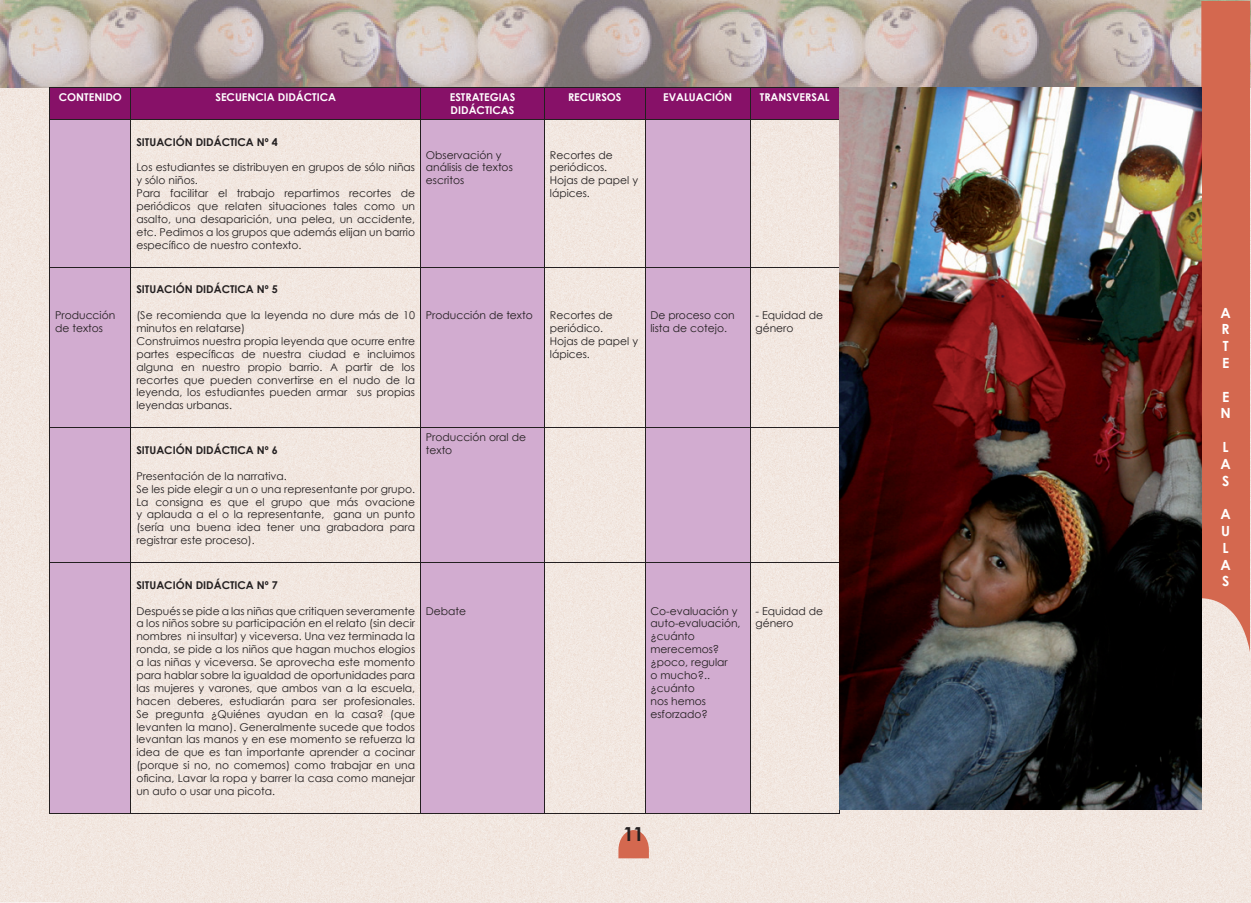
<style>
.page{position:relative;width:1251px;height:903px;background:#fff}
.page>*{position:absolute;margin:0;border:0;box-sizing:border-box;transform-origin:0 0}
.t1{font:700 19.25px "Century Gothic";color:#231f20}
.t2{font:700 14px/16.8px "Century Gothic";color:#fff}
.t3{font:10.67px/13px "Century Gothic";color:#231f20}
.t4{font:700 10.67px "Century Gothic";color:#231f20}
.t5{font:700 10.67px/13px "Century Gothic";color:#fff}
</style>
<div class="page">
<div style="left:0;top:88px;width:61px;height:814px;background:#f2e7e0"></div>
<div style="left:61px;top:120px;width:1188px;height:782px;background:#f2e7e0"></div>
<svg style="left:618px;top:830px;width:30px;height:28px"></svg>
<img style="left:0;top:0;width:1250px;height:88px">
<svg style="left:1200px;top:1px;width:49px;height:651px;background:#c66954"></svg>
<div style="left:51px;top:89px;width:788px;height:30px;background:#871168"></div>
<svg style="left:51px;top:120px;width:698px;height:693px;background:#e3ccd8"></svg>
<hr style="left:50px;top:88px;width:81px;height:1px;background:#231f20">
<hr style="left:50px;top:88px;width:1px;height:31px;background:#231f20">
<hr style="left:131px;top:88px;width:289px;height:1px;background:#231f20">
<hr style="left:131px;top:88px;width:1px;height:31px;background:#231f20">
<hr style="left:420px;top:88px;width:124px;height:1px;background:#231f20">
<hr style="left:420px;top:88px;width:1px;height:31px;background:#231f20">
<hr style="left:544px;top:88px;width:101px;height:1px;background:#231f20">
<hr style="left:544px;top:88px;width:1px;height:31px;background:#231f20">
<hr style="left:645px;top:88px;width:105px;height:1px;background:#231f20">
<hr style="left:644px;top:88px;width:1px;height:31px;background:#231f20">
<hr style="left:750px;top:88px;width:89px;height:1px;background:#231f20">
<hr style="left:749px;top:88px;width:1px;height:31px;background:#231f20">
<hr style="left:50px;top:119px;width:81px;height:1px;background:#231f20">
<hr style="left:50px;top:120px;width:1px;height:147px;background:#231f20">
<hr style="left:131px;top:119px;width:289px;height:1px;background:#231f20">
<hr style="left:131px;top:120px;width:1px;height:147px;background:#231f20">
<hr style="left:420px;top:119px;width:124px;height:1px;background:#231f20">
<hr style="left:420px;top:120px;width:1px;height:147px;background:#231f20">
<hr style="left:544px;top:119px;width:101px;height:1px;background:#231f20">
<hr style="left:544px;top:120px;width:1px;height:147px;background:#231f20">
<hr style="left:645px;top:119px;width:105px;height:1px;background:#231f20">
<hr style="left:644px;top:120px;width:1px;height:147px;background:#231f20">
<hr style="left:750px;top:119px;width:89px;height:1px;background:#231f20">
<hr style="left:749px;top:120px;width:1px;height:147px;background:#231f20">
<hr style="left:50px;top:267px;width:81px;height:1px;background:#231f20">
<hr style="left:50px;top:267px;width:1px;height:160px;background:#231f20">
<hr style="left:131px;top:267px;width:289px;height:1px;background:#231f20">
<hr style="left:131px;top:267px;width:1px;height:160px;background:#231f20">
<hr style="left:420px;top:267px;width:124px;height:1px;background:#231f20">
<hr style="left:420px;top:267px;width:1px;height:160px;background:#231f20">
<hr style="left:544px;top:267px;width:101px;height:1px;background:#231f20">
<hr style="left:544px;top:267px;width:1px;height:160px;background:#231f20">
<hr style="left:645px;top:267px;width:105px;height:1px;background:#231f20">
<hr style="left:644px;top:267px;width:1px;height:160px;background:#231f20">
<hr style="left:750px;top:267px;width:89px;height:1px;background:#231f20">
<hr style="left:749px;top:267px;width:1px;height:160px;background:#231f20">
<hr style="left:50px;top:427px;width:81px;height:1px;background:#231f20">
<hr style="left:50px;top:428px;width:1px;height:134px;background:#231f20">
<hr style="left:131px;top:427px;width:289px;height:1px;background:#231f20">
<hr style="left:131px;top:428px;width:1px;height:134px;background:#231f20">
<hr style="left:420px;top:427px;width:124px;height:1px;background:#231f20">
<hr style="left:420px;top:428px;width:1px;height:134px;background:#231f20">
<hr style="left:544px;top:427px;width:101px;height:1px;background:#231f20">
<hr style="left:544px;top:428px;width:1px;height:134px;background:#231f20">
<hr style="left:645px;top:427px;width:105px;height:1px;background:#231f20">
<hr style="left:644px;top:428px;width:1px;height:134px;background:#231f20">
<hr style="left:750px;top:427px;width:89px;height:1px;background:#231f20">
<hr style="left:749px;top:428px;width:1px;height:134px;background:#231f20">
<hr style="left:50px;top:562px;width:81px;height:1px;background:#231f20">
<hr style="left:50px;top:563px;width:1px;height:250px;background:#231f20">
<hr style="left:131px;top:562px;width:289px;height:1px;background:#231f20">
<hr style="left:131px;top:563px;width:1px;height:250px;background:#231f20">
<hr style="left:420px;top:562px;width:124px;height:1px;background:#231f20">
<hr style="left:420px;top:563px;width:1px;height:250px;background:#231f20">
<hr style="left:544px;top:562px;width:101px;height:1px;background:#231f20">
<hr style="left:544px;top:563px;width:1px;height:250px;background:#231f20">
<hr style="left:645px;top:562px;width:105px;height:1px;background:#231f20">
<hr style="left:644px;top:563px;width:1px;height:250px;background:#231f20">
<hr style="left:750px;top:562px;width:89px;height:1px;background:#231f20">
<hr style="left:749px;top:563px;width:1px;height:250px;background:#231f20">
<hr style="left:839px;top:563px;width:1px;height:250px;background:#231f20">
<hr style="left:50px;top:813px;width:81px;height:1px;background:#231f20">
<hr style="left:131px;top:813px;width:289px;height:1px;background:#231f20">
<hr style="left:420px;top:813px;width:124px;height:1px;background:#231f20">
<hr style="left:544px;top:813px;width:101px;height:1px;background:#231f20">
<hr style="left:645px;top:813px;width:105px;height:1px;background:#231f20">
<hr style="left:750px;top:813px;width:89px;height:1px;background:#231f20">
<img style="left:839px;top:88px;width:361px;height:721px">
<p class="t5" style="left:59px;top:90px;width:64px">CONTENIDO</p>
<p class="t5" style="left:215px;top:90px;width:122px">SECUENCIA DIDÁCTICA</p>
<p class="t5" style="left:449px;top:90px;width:67px">ESTRATEGIAS<br>DIDÁCTICAS</p>
<p class="t5" style="left:568px;top:90px;width:55px">RECURSOS</p>
<p class="t5" style="left:663px;top:90px;width:70px">EVALUACIÓN</p>
<p class="t5" style="left:759px;top:90px;width:71px">TRANSVERSAL</p>
<p class="t4" style="left:136px;top:135px;width:143px">SITUACIÓN DIDÁCTICA Nº 4</p>
<p class="t3" style="left:136px;top:161px;width:280px">Los estudiantes se distribuyen en grupos de sólo niñas y sólo niños.<br>Para facilitar el trabajo repartimos recortes de periódicos que relaten situaciones tales como un asalto, una desaparición, una pelea, un accidente, etc. Pedimos a los grupos que además elijan un barrio específico de nuestro contexto.</p>
<p class="t3" style="left:426px;top:148px;width:88px">Observación y análisis de textos escritos</p>
<p class="t3" style="left:549px;top:148px;width:90px">Recortes de periódicos.<br>Hojas de papel y lápices.</p>
<p class="t3" style="left:55px;top:309px;width:62px">Producción de textos</p>
<p class="t4" style="left:136px;top:283px;width:143px">SITUACIÓN DIDÁCTICA Nº 5</p>
<p class="t3" style="left:136px;top:309px;width:280px">(Se recomienda que la leyenda no dure más de 10 minutos en relatarse)<br>Construimos nuestra propia leyenda que ocurre entre partes específicas de nuestra ciudad e incluimos alguna en nuestro propio barrio. A partir de los recortes que pueden convertirse en el nudo de la leyenda, los estudiantes pueden armar sus propias leyendas urbanas.</p>
<p class="t3" style="left:426px;top:309px;width:108px">Producción de texto</p>
<p class="t3" style="left:549px;top:309px;width:90px">Recortes de periódico.<br>Hojas de papel y lápices.</p>
<p class="t3" style="left:650px;top:309px;width:86px">De proceso con lista de cotejo.</p>
<p class="t3" style="left:755px;top:309px;width:69px">- Equidad de género</p>
<p class="t4" style="left:136px;top:443px;width:143px">SITUACIÓN DIDÁCTICA Nº 6</p>
<p class="t3" style="left:136px;top:469px;width:280px">Presentación de la narrativa.<br>Se les pide elegir a un o una representante por grupo.<br>La consigna es que el grupo que más ovacione y aplauda a el o la representante, gana un punto (sería una buena idea tener una grabadora para registrar este proceso).</p>
<p class="t3" style="left:426px;top:431px;width:102px">Producción oral de texto</p>
<p class="t4" style="left:136px;top:578px;width:143px">SITUACIÓN DIDÁCTICA Nº 7</p>
<p class="t3" style="left:136px;top:604px;width:280px;text-align:justify">Después se pide a las niñas que critiquen severamente a los niños sobre su participación en el relato (sin decir nombres ni insultar) y viceversa. Una vez terminada la ronda, se pide a los niños que hagan muchos elogios a las niñas y viceversa. Se aprovecha este momento para hablar sobre la igualdad de oportunidades para las mujeres y varones, que ambos van a la escuela, hacen deberes, estudiarán para ser profesionales.<br>Se pregunta ¿Quiénes ayudan en la casa? (que levanten la mano). Generalmente sucede que todos levantan las manos y en ese momento se refuerza la idea de que es tan importante aprender a cocinar (porque si no, no comemos) como trabajar en una oficina, Lavar la ropa y barrer la casa como manejar un auto o usar una picota.</p>
<p class="t3" style="left:426px;top:604px;width:42px">Debate</p>
<p class="t3" style="left:650px;top:604px;width:92px">Co-evaluación y auto-evaluación, ¿cuánto merecemos? ¿poco, regular<br>o mucho?.. ¿cuánto<br>nos hemos esforzado?</p>
<p class="t3" style="left:755px;top:604px;width:69px">- Equidad de género</p>
<h1 class="t1" style="left:623px;top:821px;width:22px">11</h1>
<h2 class="t2" style="left:1220px;top:304px;width:12px">A<br>R<br>T<br>E</h2>
<h2 class="t2" style="left:1220px;top:388px;width:12px">E<br>N</h2>
<h2 class="t2" style="left:1220px;top:438px;width:12px">L<br>A<br>S</h2>
<h2 class="t2" style="left:1220px;top:505px;width:12px">A<br>U<br>L<br>A<br>S</h2>
</div>
